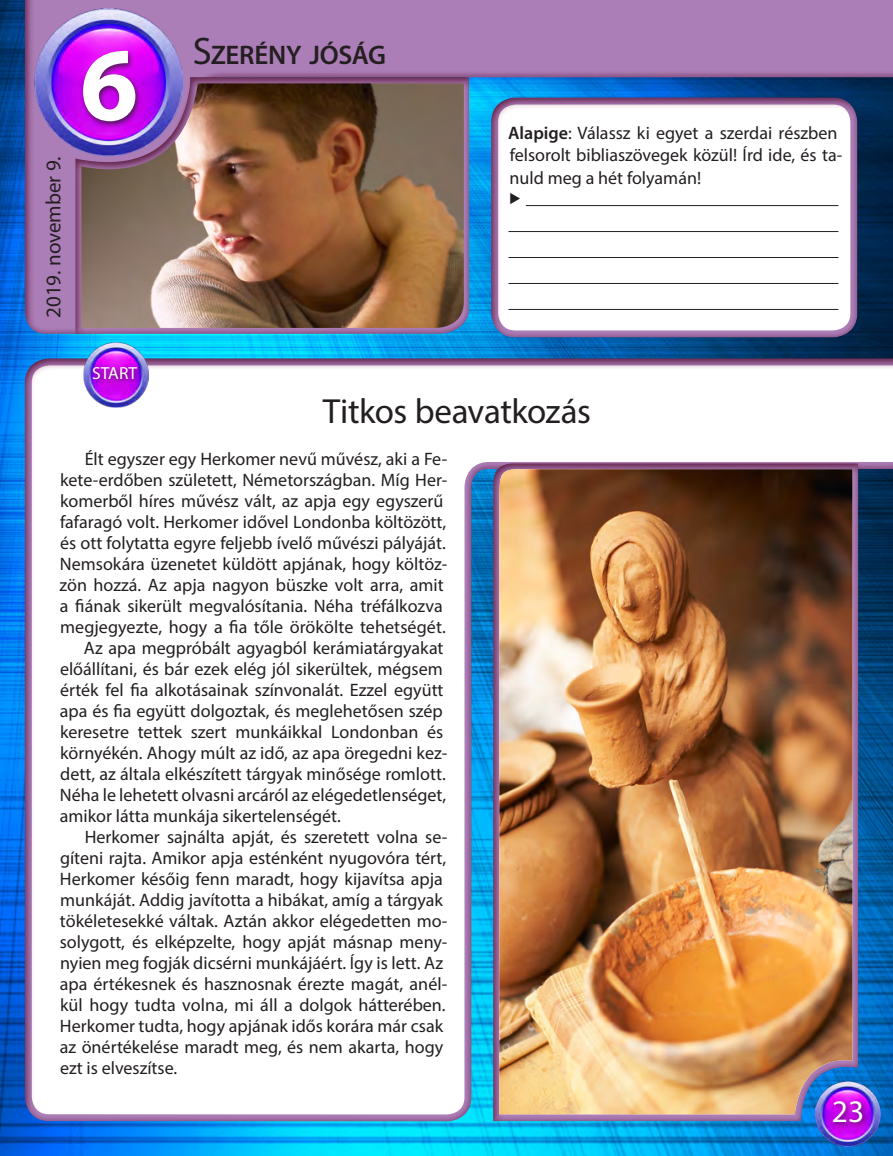
<style>
.page{position:relative;width:893px;height:1156px;background:#fff}
.page>*{position:absolute;margin:0;border:0;box-sizing:border-box;transform-origin:0 0}
.t1{font:700 105px "Myriad Pro";color:#fff}
.tortenet_cim{font:35px "Myriad Pro";letter-spacing:-.015em;color:#231f20}
.t2{font:31.5px "Myriad Pro";color:#fff}
.lecke_cim{font:600 26.95px "Myriad Pro";letter-spacing:-.01em;color:#231f20}
.datum{font:21px "Myriad Pro";color:#231f20}
.tortenet{font:18.03px/21px "Myriad Pro";color:#231f20}
.t3{font:17.5px "Myriad Pro";color:#fff}
.s1{font-weight:400;font-size:38.5px}
.s2{font-weight:600}
</style>
<div class="page">
<img style="left:0;top:0;width:893px;height:1156px">
<div style="left:22px;top:357px;width:871px;height:765px;background:#892a54;opacity:.75"></div>
<div style="left:23px;top:0;width:870px;height:336px;background:#892a54;opacity:.75"></div>
<img style="left:35px;top:8px;width:147px;height:148px">
<div style="left:80px;top:48px;width:62px;height:80px;background:#231f20;opacity:.75"></div>
<div style="left:73px;top:71px;width:397px;height:264px;background:#892a54;opacity:.75"></div>
<img style="left:84px;top:343px;width:64px;height:65px">
<img style="left:815px;top:1082px;width:65px;height:65px">
<div style="left:90px;top:363px;width:54px;height:22px;background:#231f20;opacity:.75"></div>
<img style="left:81px;top:83px;width:383px;height:245px">
<div style="left:830px;top:1098px;width:39px;height:32px;background:#231f20;opacity:.75"></div>
<div style="left:488px;top:96px;width:370px;height:242px;background:#892a54;opacity:.75"></div>
<div style="left:490px;top:461px;width:369px;height:662px;background:#892a54;opacity:.75"></div>
<img style="left:499px;top:469px;width:353px;height:645px">
<hr style="left:526px;top:205px;width:312px;height:1px;background:#231f20">
<hr style="left:508px;top:231px;width:330px;height:1px;background:#231f20">
<hr style="left:508px;top:257px;width:330px;height:1px;background:#231f20">
<hr style="left:508px;top:283px;width:330px;height:1px;background:#231f20">
<hr style="left:508px;top:309px;width:330px;height:1px;background:#231f20">
<svg style="left:510px;top:193px;width:10px;height:11px"></svg>
<p class="datum" style="left:40px;top:318px;width:163px;rotate:-90deg">2019. november 9.</p>
<p class="t1" style="left:80px;top:16px;width:60px">6</p>
<p class="t3" style="left:92px;top:362px;width:46px">START</p>
<p class="lecke_cim" style="left:193px;top:37px;width:195px"><span class="s1">S</span>ZERÉNY JÓSÁG</p>
<p class="tortenet" style="left:508px;top:121px;width:336px;line-height:22.8px"><span class="s2">Alapige</span>: Válassz ki egyet a szerdai részben felsorolt bibliaszövegek közül! Írd ide, és ta&shy;nuld meg a hét folyamán!</p>
<p class="tortenet_cim" style="left:323px;top:390px;width:270px">Titkos beavatkozás</p>
<p class="tortenet" style="left:60px;top:448px;width:389px;text-indent:25px">Élt egyszer egy Herkomer nevű művész, aki a Fe&shy;kete-erdőben született, Németországban. Míg Her&shy;komerből híres művész vált, az apja egy egyszerű fafaragó volt. Herkomer idővel Londonba költözött, és ott folytatta egyre feljebb ívelő művészi pályáját.<br>Nemsokára üzenetet küldött apjának, hogy költöz&shy;zön hozzá. Az apja nagyon büszke volt arra, amit a fiának sikerült megvalósítania. Néha tréfálkozva megjegyezte, hogy a fia tőle örökölte tehetségét.</p>
<p class="tortenet" style="left:60px;top:637px;width:389px;text-indent:24px">Az apa megpróbált agyagból kerámiatárgyakat előállítani, és bár ezek elég jól sikerültek, mégsem érték fel fia alkotásainak színvonalát. Ezzel együtt apa és fia együtt dolgoztak, és meglehetősen szép keresetre tettek szert munkáikkal Londonban és környékén. Ahogy múlt az idő, az apa öregedni kez&shy;dett, az általa elkészített tárgyak minősége romlott.<br>Néha le lehetett olvasni arcáról az elégedetlenséget, amikor látta munkája sikertelenségét.</p>
<p class="tortenet" style="left:60px;top:826px;width:389px;text-indent:25px">Herkomer sajnálta apját, és szeretett volna se&shy;gíteni rajta. Amikor apja esténként nyugovóra tért, Herkomer későig fenn maradt, hogy kijavítsa apja munkáját. Addig javította a hibákat, amíg a tárgyak tökéletesekké váltak. Aztán akkor elégedetten mo&shy;solygott, és elképzelte, hogy apját másnap men - nyien meg fogják dicsérni munkájáért. Így is lett. Az apa értékesnek és hasznosnak érezte magát, anél&shy;kül hogy tudta volna, mi áll a dolgok hátterében.<br>Herkomer tudta, hogy apjának idős korára már csak az önértékelése maradt meg, és nem akarta, hogy ezt is elveszítse.</p>
<p class="t2" style="left:832px;top:1092px;width:34px">23</p>
</div>
